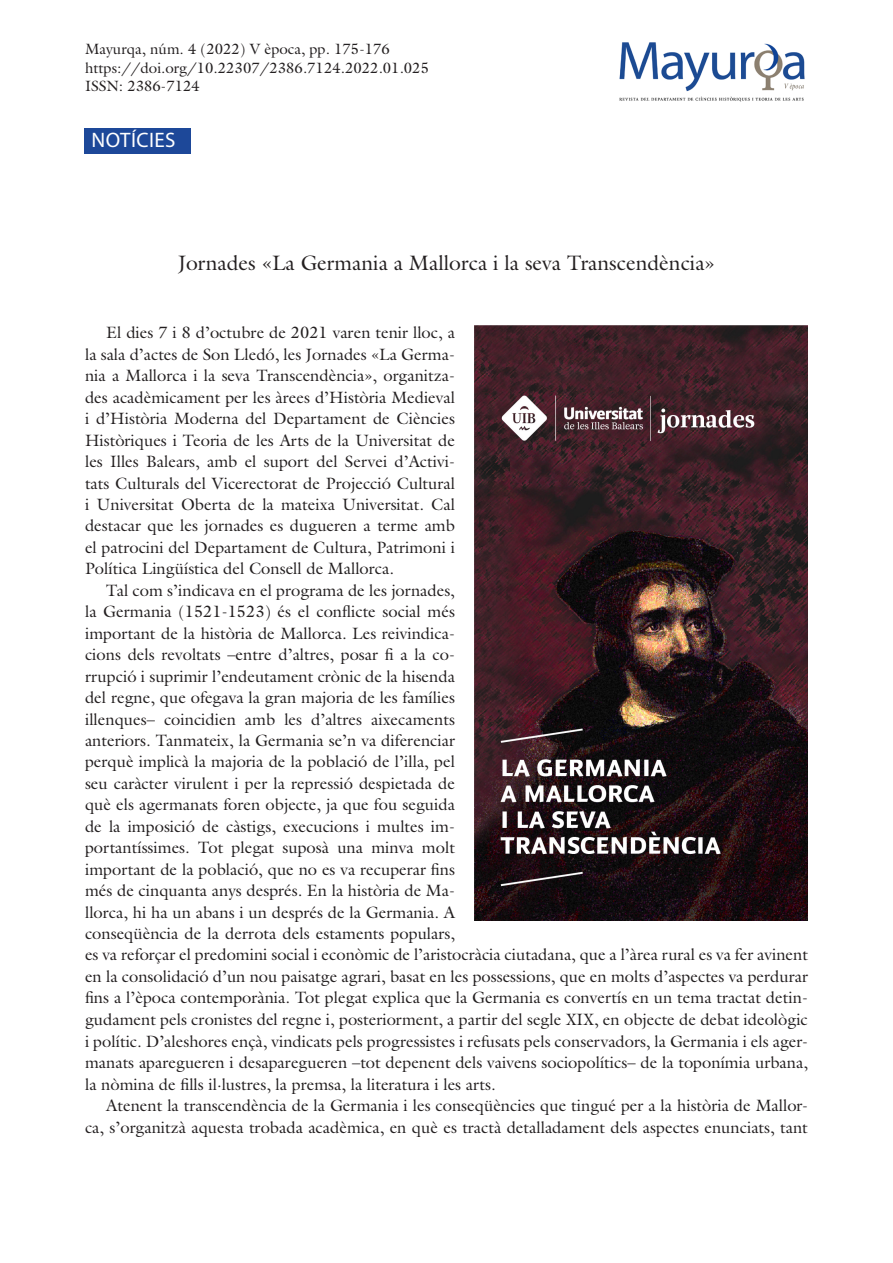
<style>
.page{position:relative;width:893px;height:1263px;background:#fff}
.page>*{position:absolute;margin:0;border:0;box-sizing:border-box;transform-origin:0 0}
.Text_body{font:21px "Galliard";color:#231f20}
.t1{font:21px "Myriad Pro";letter-spacing:.02em;color:#fff}
.t2{font:16.5px/21.5px "Galliard";color:#231f20;text-align:justify}
.t3{font:15px "Galliard";color:#231f20}
</style>
<div class="page">
<div style="left:84px;top:128px;width:106px;height:26px;background:#1d4899"></div>
<img style="left:619px;top:43px;width:186px;height:59px">
<img style="left:475px;top:325px;width:333px;height:596px">
<p class="t3" style="left:85px;top:40px;width:306px">Mayurqa, núm. 4 (2022) V època, pp. 175-176</p>
<p class="t3" style="left:85px;top:58px;width:345px">https://doi.org/10.22307/2386.7124.2022.01.025</p>
<p class="t3" style="left:85px;top:76px;width:116px">ISSN: 2386-7124</p>
<p class="t1" style="left:92px;top:129px;width:86px">NOTÍCIES</p>
<p class="Text_body" style="left:178px;top:249px;width:539px">Jornades «La Germania a Mallorca i la seva Transcendència»</p>
<p class="t2" style="left:85px;top:322px;width:371px;text-indent:21px">El dies 7 i 8 d’octubre de 2021 varen tenir lloc, a la sala d’actes de Son Lledó, les Jornades «La Germa&shy;nia a Mallorca i la seva Transcendència», organitza&shy;des acadèmicament per les àrees d’Història Medieval i d’Història Moderna del Departament de Ciències Històriques i Teoria de les Arts de la Universitat de les Illes Balears, amb el suport del Servei d’Activi&shy;tats Culturals del Vicerectorat de Projecció Cultural i Universitat Oberta de la mateixa Universitat. Cal destacar que les jornades es dugueren a terme amb el patrocini del Departament de Cultura, Patrimoni i Política Lingüística del Consell de Mallorca.</p>
<p class="t2" style="left:85px;top:579px;width:724px;text-align:left;text-indent:21px">Tal com s’indicava en el programa de les jornades,<br>la Germania (1521-1523) és el conflicte social més<br>important de la història de Mallorca. Les reivindica-<br>cions dels revoltats –entre d’altres, posar fi a la co-<br>rrupció i suprimir l’endeutament crònic de la hisenda<br>del regne, que ofegava la gran majoria de les famílies<br>illenques– coincidien amb les d’altres aixecaments<br>anteriors. Tanmateix, la Germania se’n va diferenciar<br>perquè implicà la majoria de la població de l’illa, pel<br>seu caràcter virulent i per la repressió despietada de<br>què els agermanats foren objecte, ja que fou seguida<br>de la imposició de càstigs, execucions i multes im-<br>portantíssimes. Tot plegat suposà una minva molt<br>important de la població, que no es va recuperar fins<br>més de cinquanta anys després. En la història de Ma-<br>llorca, hi ha un abans i un després de la Germania. A<br>conseqüència de la derrota dels estaments populars,<br>es va reforçar el predomini social i econòmic de l’aristocràcia ciutadana, que a l’àrea rural es va fer avinent en la consolidació d’un nou paisatge agrari, basat en les possessions, que en molts d’aspectes va perdurar fins a l’època contemporània. Tot plegat explica que la Germania es convertís en un tema tractat detin&shy;gudament pels cronistes del regne i, posteriorment, a partir del segle XIX, en objecte de debat ideològic i polític. D’aleshores ençà, vindicats pels progressistes i refusats pels conservadors, la Germania i els ager&shy;manats aparegueren i desaparegueren –tot depenent dels vaivens sociopolítics– de la toponímia urbana, la nòmina de fills il·lustres, la premsa, la literatura i les arts.</p>
<p class="t2" style="left:85px;top:1095px;width:724px;text-align:right">Atenent la transcendència de la Germania i les conseqüències que tingué per a la història de Mallor&shy;ca, s’organitzà aquesta trobada acadèmica, en què es tractà detalladament dels aspectes enunciats, tant</p>
</div>
